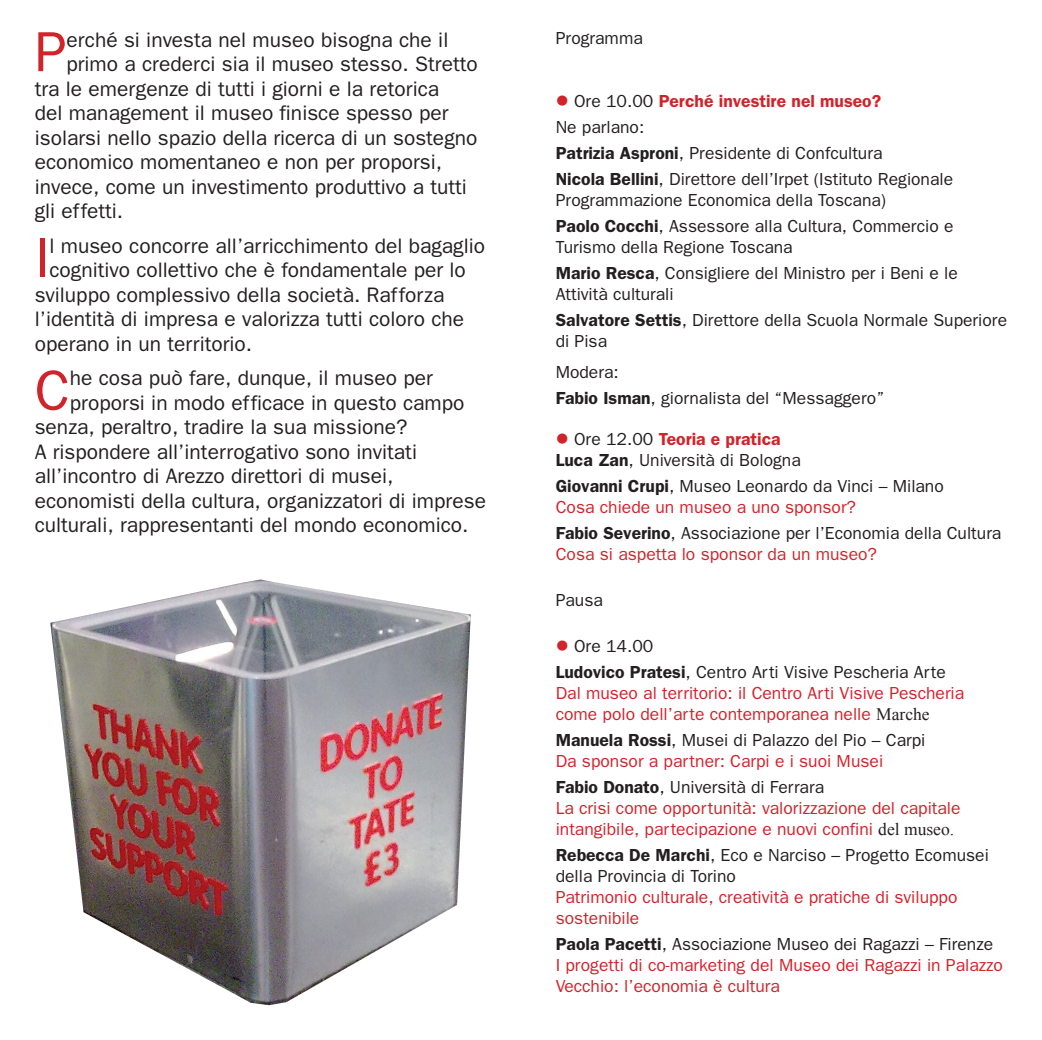
<style>
.page{position:relative;width:1042px;height:1040px;background:#fff}
.page>*{position:absolute;margin:0;border:0;box-sizing:border-box;transform-origin:0 0}
.Normale{font:56.7px "Franklin Gothic";color:#d1232a}
.Normale-2{font:21px "Franklin Gothic";color:#231f20}
.Normale-3{font:17.5px/21px "Franklin Gothic";color:#231f20}
.Normale-4{font:17.5px/21px "Franklin Gothic";color:#d1232a}
.Normale-5{font:600 17.5px "Franklin Gothic";color:#d1232a}
.s1{font-weight:400;color:#231f20}
.s2{font-weight:600}
.s3{color:#d1232a}
.s4{font-family:"Times New Roman";color:#231f20}
</style>
<div class="page">
<img style="left:50px;top:579px;width:421px;height:426px">
<p class="Normale" style="left:35px;top:19px;width:33px">P</p>
<p class="Normale-2" style="left:66px;top:27px;width:383px">erché si investa nel museo bisogna che il</p>
<p class="Normale-2" style="left:66px;top:52px;width:413px">primo a crederci sia il museo stesso. Stretto</p>
<p class="Normale-2" style="left:35px;top:76px;width:406px">tra le emergenze di tutti i giorni e la retorica</p>
<p class="Normale-2" style="left:35px;top:101px;width:415px">del management il museo finisce spesso per</p>
<p class="Normale-2" style="left:35px;top:125px;width:444px">isolarsi nello spazio della ricerca di un sostegno</p>
<p class="Normale-2" style="left:35px;top:150px;width:409px">economico momentaneo e non per proporsi,</p>
<p class="Normale-2" style="left:35px;top:174px;width:434px">invece, come un investimento produttivo a tutti</p>
<p class="Normale-2" style="left:35px;top:199px;width:90px">gli effetti.</p>
<p class="Normale" style="left:35px;top:225px;width:16px">I</p>
<p class="Normale-2" style="left:49px;top:233px;width:437px">l museo concorre all’arricchimento del bagaglio</p>
<p class="Normale-2" style="left:49px;top:258px;width:418px">cognitivo collettivo che è fondamentale per lo</p>
<p class="Normale-2" style="left:35px;top:282px;width:411px">sviluppo complessivo della società. Rafforza</p>
<p class="Normale-2" style="left:35px;top:307px;width:431px">l’identità di impresa e valorizza tutti coloro che</p>
<p class="Normale-2" style="left:35px;top:331px;width:219px">operano in un territorio.</p>
<p class="Normale" style="left:35px;top:358px;width:37px">C</p>
<p class="Normale-2" style="left:70px;top:366px;width:364px">he cosa può fare, dunque, il museo per</p>
<p class="Normale-2" style="left:70px;top:390px;width:396px">proporsi in modo efficace in questo campo</p>
<p class="Normale-2" style="left:35px;top:415px;width:374px">senza, peraltro, tradire la sua missione?</p>
<p class="Normale-2" style="left:35px;top:439px;width:384px">A rispondere all’interrogativo sono invitati</p>
<p class="Normale-2" style="left:35px;top:464px;width:360px">all’incontro di Arezzo direttori di musei,</p>
<p class="Normale-2" style="left:35px;top:488px;width:453px">economisti della cultura, organizzatori di imprese</p>
<p class="Normale-2" style="left:35px;top:513px;width:435px">culturali, rappresentanti del mondo economico.</p>
<p class="Normale-3" style="left:556px;top:27px;width:89px">Programma</p>
<p class="Normale-5" style="left:556px;top:91px;width:327px">● <span class="s1">Ore 10.00</span> Perché investire nel museo?</p>
<p class="Normale-3" style="left:556px;top:116px;width:90px">Ne parlano:</p>
<p class="Normale-3" style="left:556px;top:142px;width:328px"><span class="s2">Patrizia Asproni</span>, Presidente di Confcultura</p>
<p class="Normale-3" style="left:556px;top:168px;width:399px"><span class="s2">Nicola Bellini</span>, Direttore dell’Irpet (Istituto Regionale<br>Programmazione Economica della Toscana)</p>
<p class="Normale-3" style="left:556px;top:215px;width:399px"><span class="s2">Paolo Cocchi</span>, Assessore alla Cultura, Commercio e<br>Turismo della Regione Toscana</p>
<p class="Normale-3" style="left:556px;top:262px;width:403px"><span class="s2">Mario Resca</span>, Consigliere del Ministro per i Beni e le<br>Attività culturali</p>
<p class="Normale-3" style="left:556px;top:309px;width:453px"><span class="s2">Salvatore Settis</span>, Direttore della Scuola Normale Superiore di Pisa</p>
<p class="Normale-3" style="left:556px;top:361px;width:64px">Modera:</p>
<p class="Normale-3" style="left:556px;top:387px;width:330px"><span class="s2">Fabio Isman</span>, giornalista del “Messaggero”</p>
<p class="Normale-5" style="left:556px;top:428px;width:226px">● <span class="s1">Ore 12.00</span> Teoria e pratica</p>
<p class="Normale-3" style="left:556px;top:449px;width:246px"><span class="s2">Luca Zan</span>, Università di Bologna</p>
<p class="Normale-3" style="left:556px;top:475px;width:390px"><span class="s2">Giovanni Crupi</span>, Museo Leonardo da Vinci – Milano</p>
<p class="Normale-4" style="left:556px;top:496px;width:302px">Cosa chiede un museo a uno sponsor?</p>
<p class="Normale-3" style="left:556px;top:522px;width:447px"><span class="s2">Fabio Severino</span>, Associazione per l’Economia della Cultura</p>
<p class="Normale-4" style="left:556px;top:543px;width:323px">Cosa si aspetta lo sponsor da un museo?</p>
<p class="Normale-3" style="left:556px;top:589px;width:49px">Pausa</p>
<p class="Normale-3" style="left:556px;top:634px;width:99px"><span class="s3">●</span> Ore 14.00</p>
<p class="Normale-3" style="left:556px;top:660px;width:392px"><span class="s2">Ludovico Pratesi</span>, Centro Arti Visive Pescheria Arte</p>
<p class="Normale-4" style="left:556px;top:681px;width:410px">Dal museo al territorio: il Centro Arti Visive Pescheria come polo dell’arte contemporanea nelle <span class="s4">Marche</span></p>
<p class="Normale-3" style="left:556px;top:728px;width:371px"><span class="s2">Manuela Rossi</span>, Musei di Palazzo del Pio – Carpi</p>
<p class="Normale-4" style="left:556px;top:749px;width:329px">Da sponsor a partner: Carpi e i suoi Musei</p>
<p class="Normale-3" style="left:556px;top:775px;width:270px"><span class="s2">Fabio Donato</span>, Università di Ferrara</p>
<p class="Normale-4" style="left:556px;top:796px;width:406px">La crisi come opportunità: valorizzazione del capitale intangibile, partecipazione e nuovi confini <span class="s4">del museo.</span></p>
<p class="Normale-3" style="left:556px;top:843px;width:435px"><span class="s2">Rebecca De Marchi</span>, Eco e Narciso – Progetto Ecomusei della Provincia di Torino</p>
<p class="Normale-4" style="left:556px;top:885px;width:403px">Patrimonio culturale, creatività e pratiche di sviluppo sostenibile</p>
<p class="Normale-3" style="left:556px;top:932px;width:439px"><span class="s2">Paola Pacetti</span>, Associazione Museo dei Ragazzi – Firenze</p>
<p class="Normale-4" style="left:556px;top:953px;width:449px">I progetti di co-marketing del Museo dei Ragazzi in Palazzo<br>Vecchio: l’economia è cultura</p>
</div>
